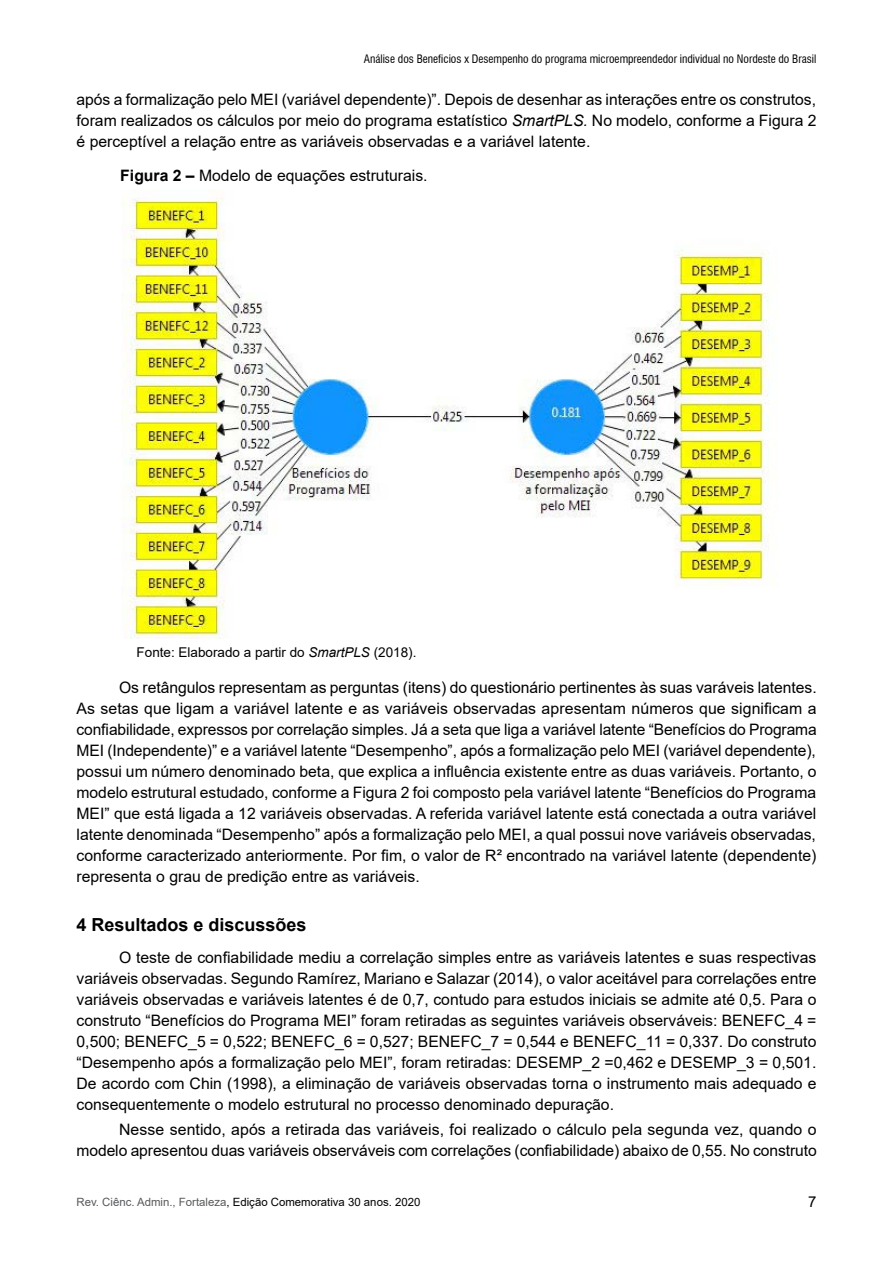
<style>
.page{position:relative;width:893px;height:1263px;background:#fff}
.page>*{position:absolute;margin:0;border:0;box-sizing:border-box;transform-origin:0 0}
.t1{font:700 18px "Arial";color:#000}
.t2{font:15.75px/21px "Arial";color:#000;text-align:justify}
.t3{font:15px "Arial";color:#000}
.t4{font:13.5px "Arial";color:#000}
.t5{font:condensed 11.4px "Swiss 721 BT";color:#000}
.t6{font:11.4px "Arial";color:#000}
.s1{font-style:italic}
.s2{font-weight:700}
.s3{color:#58595b}
</style>
<div class="page">
<img style="left:122px;top:190px;width:653px;height:449px">
<p class="t5" style="left:364px;top:52px;width:454px">Análise dos Beneficios x Desempenho do programa microempreendedor individual no Nordeste do Brasil</p>
<p class="t2" style="left:77px;top:89px;width:741px">após a formalização pelo MEI (variável dependente)”. Depois de desenhar as interações entre os construtos, foram realizados os cálculos por meio do programa estatístico <span class="s1">SmartPLS.</span> No modelo, conforme a Figura 2 é perceptível a relação entre as variáveis observadas e a variável latente.</p>
<p class="t2" style="left:120px;top:165px;width:309px"><span class="s2">Figura 2 –</span> Modelo de equações estruturais.</p>
<p class="t4" style="left:137px;top:643px;width:281px">Fonte: Elaborado a partir do <span class="s1">SmartPLS</span> (2018).</p>
<p class="t2" style="left:77px;top:677px;width:742px;text-indent:43px">Os retângulos representam as perguntas (itens) do questionário pertinentes às suas varáveis latentes.<br>As setas que ligam a variável latente e as variáveis observadas apresentam números que significam a confiabilidade, expressos por correlação simples. Já a seta que liga a variável latente “Benefícios do Programa MEI (Independente)” e a variável latente “Desempenho”, após a formalização pelo MEI (variável dependente), possui um número denominado beta, que explica a influência existente entre as duas variáveis. Portanto, o modelo estrutural estudado, conforme a Figura 2 foi composto pela variável latente “Benefícios do Programa MEI” que está ligada a 12 variáveis observadas. A referida variável latente está conectada a outra variável latente denominada “Desempenho” após a formalização pelo MEI, a qual possui nove variáveis observadas, conforme caracterizado anteriormente. Por fim, o valor de R² encontrado na variável latente (dependente) representa o grau de predição entre as variáveis.</p>
<p class="t1" style="left:77px;top:912px;width:232px">4 Resultados e discussões</p>
<p class="t2" style="left:77px;top:947px;width:742px;text-indent:43px">O teste de confiabilidade mediu a correlação simples entre as variáveis latentes e suas respectivas variáveis observadas. Segundo Ramírez, Mariano e Salazar (2014), o valor aceitável para correlações entre variáveis observadas e variáveis latentes é de 0,7, contudo para estudos iniciais se admite até 0,5. Para o construto “Benefícios do Programa MEI” foram retiradas as seguintes variáveis observáveis: BENEFC_4 = 0,500; BENEFC_5 = 0,522; BENEFC_6 = 0,527; BENEFC_7 = 0,544 e BENEFC_11 = 0,337. Do construto “Desempenho após a formalização pelo MEI”, foram retiradas: DESEMP_2 =0,462 e DESEMP_3 = 0,501.<br>De acordo com Chin (1998), a eliminação de variáveis observadas torna o instrumento mais adequado e consequentemente o modelo estrutural no processo denominado depuração.</p>
<p class="t2" style="left:77px;top:1119px;width:742px;text-align:right">Nesse sentido, após a retirada das variáveis, foi realizado o cálculo pela segunda vez, quando o modelo apresentou duas variáveis observáveis com correlações (confiabilidade) abaixo de 0,55. No construto</p>
<p class="t6" style="left:77px;top:1194px;width:345px"><span class="s3">Rev. Ciênc. Admin., Fortaleza</span>, Edição Comemorativa 30 anos. 2020</p>
<p class="t3" style="left:808px;top:1191px;width:10px">7</p>
</div>
